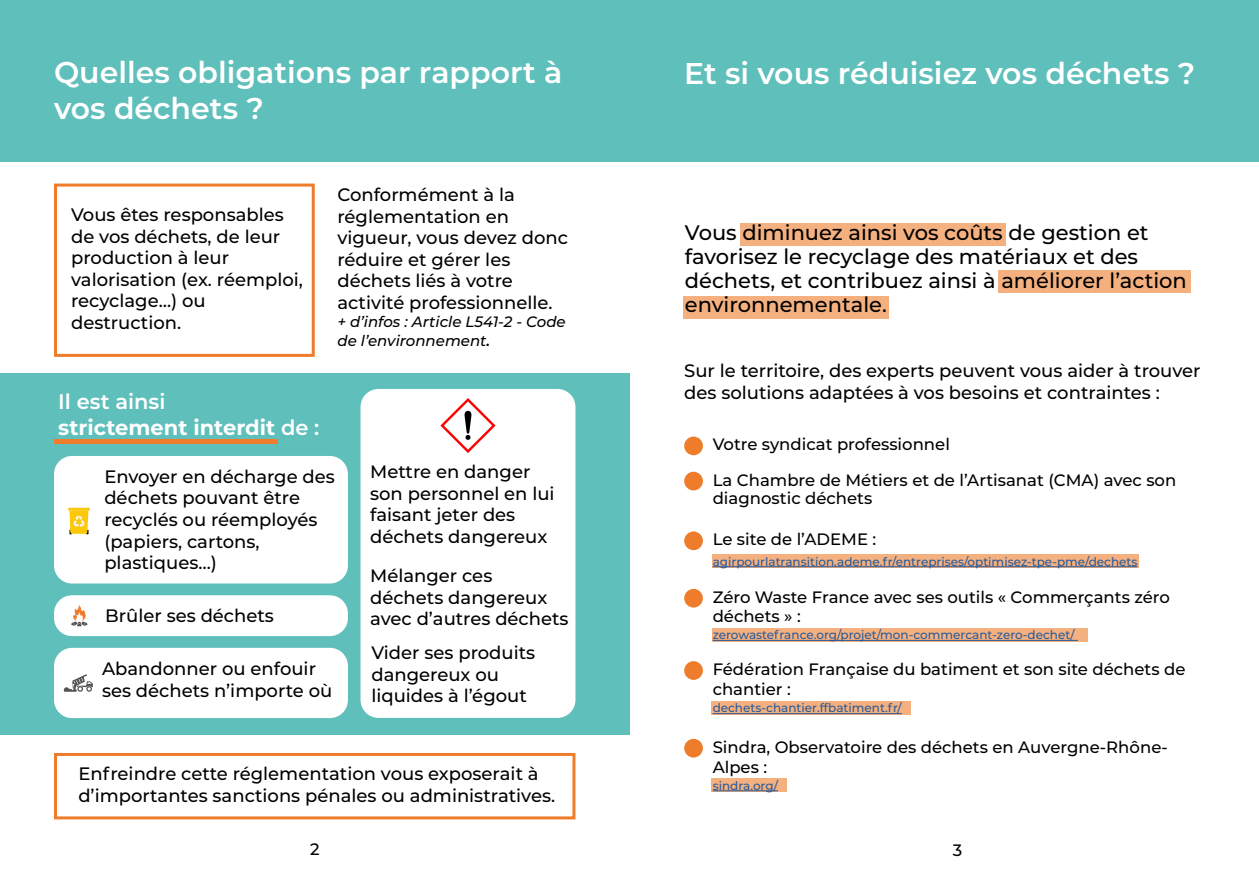
<style>
.page{position:relative;width:1259px;height:893px;background:#fff}
.page>*{position:absolute;margin:0;border:0;box-sizing:border-box;transform-origin:0 0}
.t1{font:600 30px/36px "Montserrat";color:#fff}
.t2{font:500 21px/24px "Montserrat";color:#000}
.t3{font:700 21px/25.2px "Montserrat";color:#fff}
.t4{font:500 18px/21.6px "Montserrat";color:#000}
.t5{font:500 16.5px/19.8px "Montserrat";color:#000}
.t6{font:italic 500 15px/18.6px "Montserrat";color:#000}
.t7{font:500 12px "Montserrat";color:#275b9b}
.s1{font-size:18px}
.s2{font-weight:600}
</style>
<div class="page">
<div style="left:713px;top:554px;width:426px;height:14px;background:#f5b07f"></div>
<svg style="left:712px;top:628px;width:375px;height:13px;background:#f3af7f"></svg>
<div style="left:711px;top:701px;width:200px;height:14px;background:#f5b07f"></div>
<div style="left:711px;top:778px;width:76px;height:14px;background:#f5b07f"></div>
<div style="left:0;top:0;width:629px;height:162px;background:#5fbfbb"></div>
<div style="left:0;top:373px;width:629px;height:362px;background:#5fbfbb"></div>
<div style="left:54px;top:184px;width:261px;height:173px;border:3px solid #ef7c2a"></div>
<div style="left:54px;top:753px;width:521px;height:66px;border:3px solid #ef7c2a"></div>
<div style="left:360px;top:389px;width:215px;height:329px;background:#fff;border-radius:18px"></div>
<div style="left:54px;top:648px;width:294px;height:70px;background:#fff;border-radius:18px"></div>
<div style="left:54px;top:595px;width:294px;height:41px;background:#fff;border-radius:18px"></div>
<div style="left:54px;top:456px;width:294px;height:127px;background:#fff;border-radius:18px"></div>
<hr style="left:54px;top:440px;width:223px;height:4px;background:#ef7c2a">
<div style="left:740px;top:223px;width:266px;height:23px;background:#f5b07f"></div>
<div style="left:998px;top:270px;width:193px;height:23px;background:#f5b07f"></div>
<div style="left:683px;top:296px;width:206px;height:22px;background:#f5b07f"></div>
<div style="left:629px;top:0;width:630px;height:162px;background:#5fbfbb"></div>
<hr style="left:712px;top:566px;width:425px;height:1px;background:#275b9b">
<hr style="left:712px;top:713px;width:189px;height:1px;background:#275b9b">
<hr style="left:712px;top:790px;width:66px;height:1px;background:#275b9b">
<hr style="left:712px;top:640px;width:366px;height:1px;background:#275b9b">
<div style="left:684px;top:437px;width:19px;height:18px;background:#ef7c2a;border-radius:50%"></div>
<div style="left:684px;top:531px;width:19px;height:19px;background:#ef7c2a;border-radius:50%"></div>
<div style="left:684px;top:661px;width:19px;height:19px;background:#ef7c2a;border-radius:50%"></div>
<div style="left:684px;top:739px;width:19px;height:18px;background:#ef7c2a;border-radius:50%"></div>
<div style="left:684px;top:589px;width:19px;height:19px;background:#ef7c2a;border-radius:50%"></div>
<div style="left:684px;top:472px;width:19px;height:18px;background:#ef7c2a;border-radius:50%"></div>
<hr style="left:68px;top:508px;width:22px;height:3px;background:#fbc80a">
<svg style="left:69px;top:510px;width:19px;height:24px"></svg>
<svg style="left:71px;top:605px;width:16px;height:21px"></svg>
<svg style="left:64px;top:674px;width:29px;height:18px"></svg>
<svg style="left:440px;top:398px;width:55px;height:55px"></svg>
<h1 class="t1" style="left:54px;top:53px;width:510px">Quelles obligations par rapport à vos déchets ?</h1>
<p class="t4" style="left:71px;top:203px;width:233px">Vous êtes responsables de vos déchets, de leur production à leur valorisation (ex. réemploi, recyclage…) ou destruction.</p>
<p class="t4" style="left:337px;top:183px;width:232px">Conformément à la réglementation en vigueur, vous devez donc réduire et gérer les déchets liés à votre activité professionnelle.</p>
<p class="t6" style="left:337px;top:312px;width:230px">+ d’infos : Article L541-2 - Code de l’environnement<span class="s1">.</span></p>
<p class="t3" style="left:58px;top:388px;width:263px"><span class="s2">Il est ainsi<br></span>strictement interdit <span class="s2">de :</span></p>
<p class="t4" style="left:104px;top:465px;width:232px">Envoyer en décharge des déchets pouvant être recyclés ou réemployés (papiers, cartons, plastiques…)</p>
<p class="t4" style="left:105px;top:604px;width:170px">Brûler ses déchets</p>
<p class="t4" style="left:102px;top:658px;width:232px">Abandonner ou enfouir ses déchets n’importe où</p>
<p class="t4" style="left:370px;top:460px;width:186px">Mettre en danger son personnel en lui faisant jeter des déchets dangereux</p>
<p class="t4" style="left:370px;top:564px;width:200px">Mélanger ces déchets dangereux avec d’autres déchets</p>
<p class="t4" style="left:371px;top:641px;width:165px">Vider ses produits dangereux ou liquides à l’égout</p>
<p class="t4" style="left:78px;top:762px;width:478px">Enfreindre cette réglementation vous exposerait à d’importantes sanctions pénales ou administratives.</p>
<p class="t5" style="left:310px;top:838px;width:11px">2</p>
<h1 class="t1" style="left:684px;top:54px;width:512px">Et si vous réduisiez vos déchets ?</h1>
<p class="t2" style="left:685px;top:220px;width:503px">Vous diminuez ainsi vos coûts de gestion et favorisez le recyclage des matériaux et des déchets, et contribuez ainsi à améliorer l’action environnementale.</p>
<p class="t4" style="left:684px;top:358px;width:518px;line-height:22.5px">Sur le territoire, des experts peuvent vous aider à trouver des solutions adaptées à vos besoins et contraintes :</p>
<p class="t5" style="left:712px;top:434px;width:239px">Votre syndicat professionnel</p>
<p class="t5" style="left:712px;top:470px;width:465px;line-height:18px">La Chambre de Métiers et de l’Artisanat (CMA) avec son diagnostic déchets</p>
<p class="t5" style="left:712px;top:529px;width:165px">Le site de l’ADEME :</p>
<p class="t7" style="left:712px;top:553px;width:426px">agirpourlatransition.ademe.fr/entreprises/optimisez-tpe-pme/dechets</p>
<p class="t5" style="left:712px;top:586px;width:459px">Zéro Waste France avec ses outils « Commerçants zéro déchets » :</p>
<p class="t7" style="left:712px;top:627px;width:363px">zerowastefrance.org/projet/mon-commercant-zero-dechet/</p>
<p class="t5" style="left:712px;top:659px;width:474px">Fédération Française du batiment et son site déchets de chantier :</p>
<p class="t7" style="left:712px;top:700px;width:191px">dechets-chantier.ffbatiment.fr/</p>
<p class="t5" style="left:712px;top:736px;width:457px">Sindra, Observatoire des déchets en Auvergne-Rhône-<br>Alpes :</p>
<p class="t7" style="left:712px;top:777px;width:67px">sindra.org/</p>
<p class="t5" style="left:953px;top:839px;width:11px">3</p>
</div>
